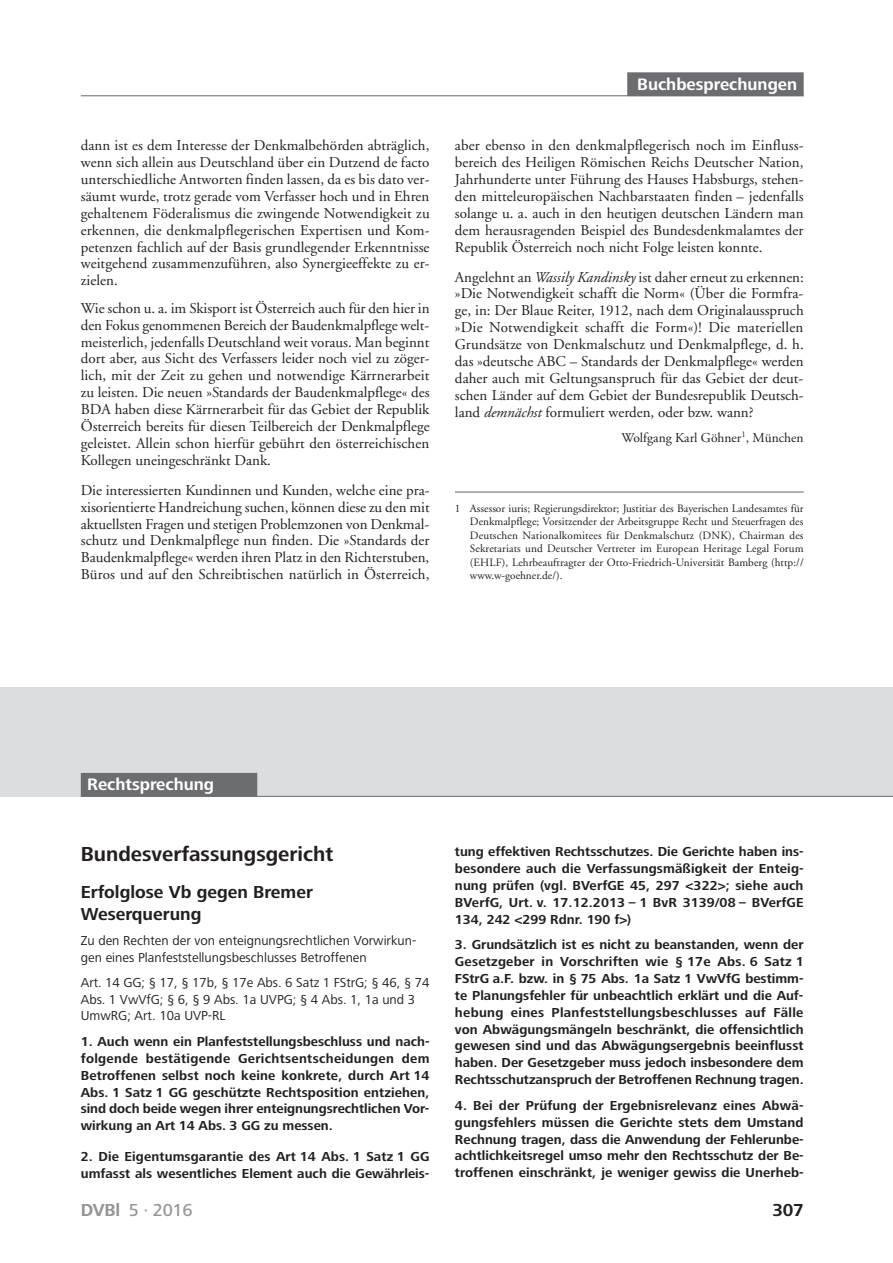
<style>
.page{position:relative;width:893px;height:1263px;background:#fff}
.page>*{position:absolute;margin:0;border:0;box-sizing:border-box;transform-origin:0 0}
.t1{font:700 21px "Frutiger Next LT";color:#231f20}
.t2{font:700 18px/21.8px "Frutiger Next LT";color:#231f20}
.t3{font:500 18px "Frutiger Next LT";color:#939598}
.t4{font:700 17.25px "Frutiger Next LT";color:#fff}
.t5{font:15px/16.8px "Adobe Garamond";color:#231f20;text-align:justify}
.t6{font:700 13.5px/16.8px "Frutiger Next LT";letter-spacing:.005em;color:#231f20;text-align:justify}
.t7{font:13.5px/16.5px "Frutiger Next LT";color:#231f20}
.t8{font:13.5px "Adobe Garamond";color:#231f20}
.t9{font:11.25px/13.5px "Adobe Garamond";letter-spacing:.005em;color:#231f20;text-align:justify}
.s1{font-style:italic}
.s2{font-weight:700}
</style>
<div class="page">
<div style="left:627px;top:72px;width:177px;height:24px;background:#6c6d70"></div>
<hr style="left:81px;top:95px;width:723px;height:1px;background:#6c6d70">
<hr style="left:455px;top:491px;width:349px;height:2px;background:#939598">
<div style="left:0;top:687px;width:893px;height:110px;background:#dcdddf"></div>
<div style="left:81px;top:773px;width:176px;height:24px;background:#6c6d70"></div>
<hr style="left:81px;top:796px;width:812px;height:1px;background:#6c6d70">
<p class="t5" style="left:81px;top:138px;width:350px">dann ist es dem Interesse der Denkmalbehörden abträglich, wenn sich allein aus Deutschland über ein Dutzend de facto unterschiedliche Antworten finden lassen, da es bis dato ver&shy;säumt wurde, trotz gerade vom Verfasser hoch und in Ehren gehaltenem Föderalismus die zwingende Notwendigkeit zu erkennen, die denkmalpflegerischen Expertisen und Kom&shy;petenzen fachlich auf der Basis grundlegender Erkenntnisse weitgehend zusammenzuführen, also Synergieeffekte zu er&shy;zielen.</p>
<p class="t5" style="left:81px;top:300px;width:350px">Wie schon u. a. im Skisport ist Österreich auch für den hier in den Fokus genommenen Bereich der Baudenkmalpflege welt&shy;meisterlich, jedenfalls Deutschland weit voraus. Man beginnt dort aber, aus Sicht des Verfassers leider noch viel zu zöger&shy;lich, mit der Zeit zu gehen und notwendige Kärrnerarbeit zu leisten. Die neuen »Standards der Baudenkmalpflege« des BDA haben diese Kärrnerarbeit für das Gebiet der Republik Österreich bereits für diesen Teilbereich der Denkmalpflege geleistet. Allein schon hierfür gebührt den österreichischen Kollegen uneingeschränkt Dank.</p>
<p class="t5" style="left:81px;top:482px;width:350px">Die interessierten Kundinnen und Kunden, welche eine pra&shy;xisorientierte Handreichung suchen, können diese zu den mit aktuellsten Fragen und stetigen Problemzonen von Denkmal&shy;schutz und Denkmalpflege nun finden. Die »Standards der Baudenkmalpflege« werden ihren Platz in den Richterstuben, Büros und auf den Schreibtischen natürlich in Österreich,</p>
<p class="t4" style="left:637px;top:74px;width:162px">Buchbesprechungen</p>
<p class="t5" style="left:455px;top:138px;width:350px">aber ebenso in den denkmalpflegerisch noch im Einfluss&shy;bereich des Heiligen Römischen Reichs Deutscher Nation, Jahrhunderte unter Führung des Hauses Habsburgs, stehen&shy;den mitteleuropäischen Nachbarstaaten finden – jedenfalls solange u. a. auch in den heutigen deutschen Ländern man dem herausragenden Beispiel des Bundesdenkmalamtes der Republik Österreich noch nicht Folge leisten konnte.</p>
<p class="t5" style="left:455px;top:269px;width:350px">Angelehnt an <span class="s1">Wassily Kandinsky</span> ist daher erneut zu erkennen: »Die Notwendigkeit schafft die Norm« (Über die Formfra&shy;ge, in: Der Blaue Reiter, 1912, nach dem Originalausspruch »Die Notwendigkeit schafft die Form«)! Die materiellen Grundsätze von Denkmalschutz und Denkmalpflege, d. h. das »deutsche ABC – Standards der Denkmalpflege« werden daher auch mit Geltungsanspruch für das Gebiet der deut&shy;schen Länder auf dem Gebiet der Bundesrepublik Deutsch&shy;land <span class="s1">demnächst</span> formuliert werden, oder bzw. wann?</p>
<p class="t8" style="left:621px;top:430px;width:184px">Wolfgang Karl Göhner<sup>1</sup>, München</p>
<p class="t9" style="left:470px;top:502px;width:335px;text-indent:-15px">1 Assessor iuris; Regierungsdirektor; Justitiar des Bayerischen Landesamtes für Denkmalpflege; Vorsitzender der Arbeitsgruppe Recht und Steuerfragen des Deutschen Nationalkomitees für Denkmalschutz (DNK), Chairman des Sekretariats und Deutscher Vertreter im European Heritage Legal Forum (EHLF), Lehrbeauftragter der Otto-Friedrich-Universität Bamberg (http:// www.w-goehner.de/).</p>
<p class="t4" style="left:87px;top:775px;width:129px">Rechtsprechung</p>
<h1 class="t1" style="left:81px;top:843px;width:254px">Bundesverfassungsgericht</h1>
<p class="t2" style="left:81px;top:881px;width:234px">Erfolglose Vb gegen Bremer<br>Weserquerung</p>
<p class="t7" style="left:81px;top:933px;width:337px">Zu den Rechten der von enteignungsrechtlichen Vorwirkun&shy;gen eines Planfeststellungsbeschlusses Betroffenen</p>
<p class="t7" style="left:81px;top:974px;width:350px">Art. 14 GG; § 17, § 17b, § 17e Abs. 6 Satz 1 FStrG; § 46, § 74<br>Abs. 1 VwVfG; § 6, § 9 Abs. 1a UVPG; § 4 Abs. 1, 1a und 3<br>UmwRG; Art. 10a UVP-RL</p>
<p class="t6" style="left:81px;top:1033px;width:350px">1. Auch wenn ein Planfeststellungsbeschluss und nach&shy;folgende bestätigende Gerichtsentscheidungen dem Betroffenen selbst noch keine konkrete, durch Art 14<br>Abs. 1 Satz 1 GG geschützte Rechtsposition entziehen, sind doch beide wegen ihrer enteignungsrechtlichen Vor&shy;wirkung an Art 14 Abs. 3 GG zu messen.</p>
<p class="t6" style="left:81px;top:1148px;width:350px">2. Die Eigentumsgarantie des Art 14 Abs. 1 Satz 1 GG umfasst als wesentliches Element auch die Gewährleis-</p>
<p class="t6" style="left:455px;top:843px;width:350px">tung effektiven Rechtsschutzes. Die Gerichte haben ins&shy;besondere auch die Verfassungsmäßigkeit der Enteig&shy;nung prüfen (vgl. BVerfGE 45, 297 &lt;322&gt;; siehe auch BVerfG, Urt. v. 17.12.2013 – 1 BvR 3139/08 – BVerfGE 134, 242 &lt;299 Rdnr. 190 f&gt;)</p>
<p class="t6" style="left:455px;top:936px;width:350px">3. Grundsätzlich ist es nicht zu beanstanden, wenn der Gesetzgeber in Vorschriften wie § 17e Abs. 6 Satz 1<br>FStrG a.F. bzw. in § 75 Abs. 1a Satz 1 VwVfG bestimm&shy;te Planungsfehler für unbeachtlich erklärt und die Auf&shy;hebung eines Planfeststellungsbeschlusses auf Fälle von Abwägungsmängeln beschränkt, die offensichtlich gewesen sind und das Abwägungsergebnis beeinflusst haben. Der Gesetzgeber muss jedoch insbesondere dem Rechtsschutzanspruch der Betroffenen Rechnung tragen.</p>
<p class="t6" style="left:455px;top:1097px;width:350px">4. Bei der Prüfung der Ergebnisrelevanz eines Abwä&shy;gungsfehlers müssen die Gerichte stets dem Umstand Rechnung tragen, dass die Anwendung der Fehlerunbe&shy;achtlichkeitsregel umso mehr den Rechtsschutz der Be&shy;troffenen einschränkt, je weniger gewiss die Unerheb-</p>
<p class="t3" style="left:81px;top:1200px;width:113px"><span class="s2">DVBl</span> 5 · 2016</p>
<p class="t2" style="left:772px;top:1199px;width:33px">307</p>
</div>
